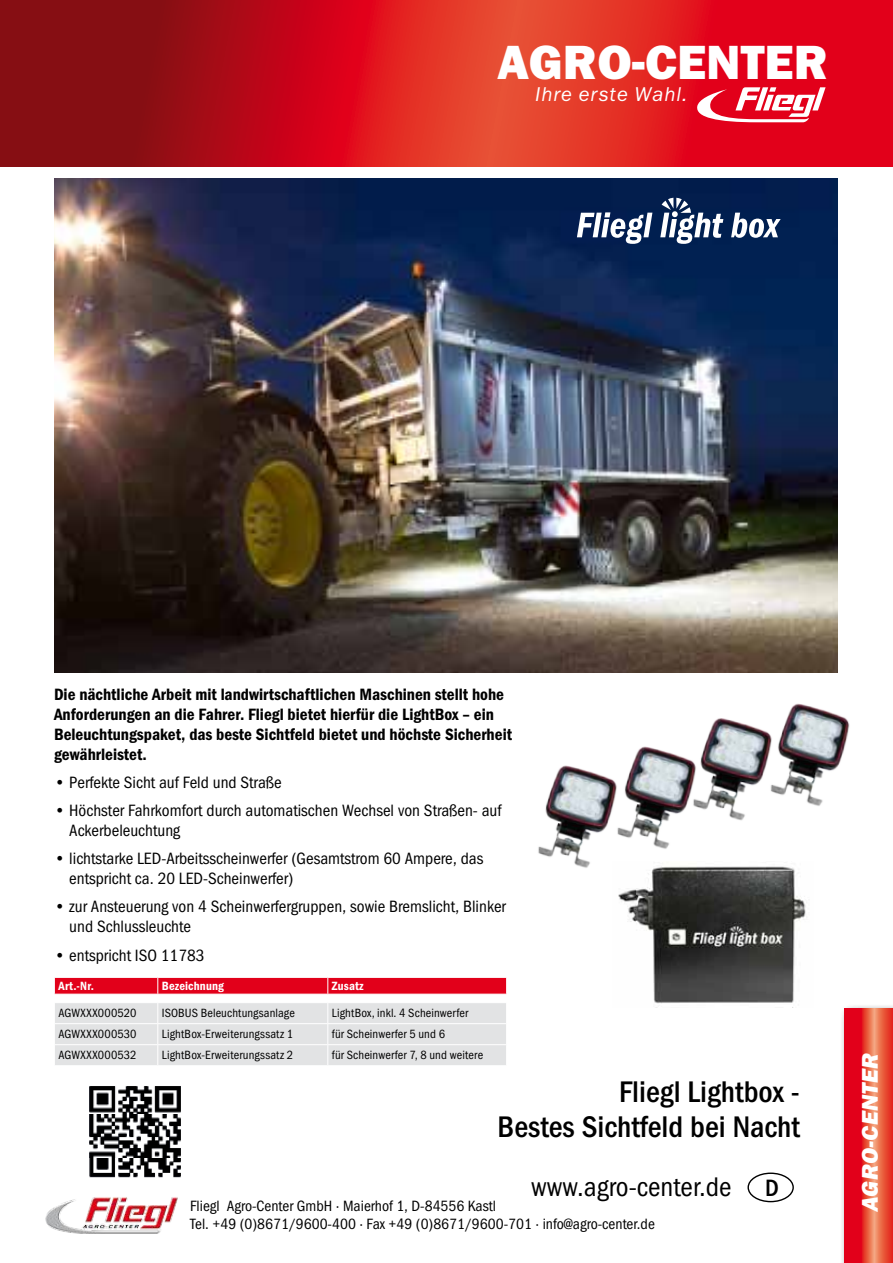
<style>
.page{position:relative;width:893px;height:1263px;background:#fff}
.page>*{position:absolute;margin:0;border:0;box-sizing:border-box;transform-origin:0 0}
.t1{font:48.3px "Franklin Gothic Heavy ITC";color:#fff}
.t2{font:30px/35px "Franklin Gothic Medi Cond ITC";color:#000;text-align:right}
.t3{font:27px "Franklin Gothic Book Cond ITC";color:#000}
.t4{font:italic 22.8px "Franklin Gothic Heavy ITC";color:#fff}
.t5{font:italic 20.1px "Franklin Gothic Book ITC";letter-spacing:.05em;color:#fff}
.t6{font:16.5px/19.8px "Franklin Gothic Book Cond ITC";color:#000}
.t7{font:16.5px/19.8px "Franklin Gothic Demi Cond ITC";color:#000}
.t8{font:15px/18px "Franklin Gothic Book Cond ITC";color:#000}
.t9{font:12px "Franklin Gothic Book Cond ITC";letter-spacing:.01em;color:#000}
.t10{font:12px "Franklin Gothic Demi Cond ITC";letter-spacing:.01em;color:#fff}
.s1{font-family:"Franklin Gothic Medi Cond ITC";font-size:23.85px}
</style>
<div class="page">
<img style="left:54px;top:179px;width:783px;height:494px">
<svg style="left:577px;top:212px;width:75px;height:32px"></svg>
<svg style="left:731px;top:213px;width:50px;height:25px"></svg>
<svg style="left:660px;top:198px;width:63px;height:46px"></svg>
<div style="left:839px;top:1003px;width:54px;height:260px;background:#000;opacity:.75"></div>
<svg style="left:844px;top:1008px;width:49px;height:255px;background:#e73c34"></svg>
<div style="left:747px;top:1172px;width:47px;height:30px;border:1px solid #000;border-radius:50%"></div>
<img style="left:45px;top:1197px;width:133px;height:37px">
<svg style="left:0;top:0;width:893px;height:167px;background:#c9181d"></svg>
<svg style="left:695px;top:87px;width:131px;height:35px"></svg>
<img style="left:618px;top:866px;width:188px;height:138px">
<img style="left:780px;top:703px;width:70px;height:103px">
<img style="left:704px;top:718px;width:76px;height:103px">
<img style="left:625px;top:746px;width:79px;height:103px">
<img style="left:538px;top:765px;width:87px;height:111px">
<svg style="left:54px;top:977px;width:453px;height:88px;background:#e6bec4"></svg>
<img style="left:89px;top:1086px;width:92px;height:92px">
<h1 class="t1" style="left:497px;top:32px;width:332px">AGRO-CENTER</h1>
<p class="t5" style="left:535px;top:83px;width:153px">Ihre erste Wahl.</p>
<p class="t7" style="left:54px;top:685px;width:460px">Die nächtliche Arbeit mit landwirtschaftlichen Maschinen stellt hohe Anforderungen an die Fahrer. Fliegl bietet hierfür die LightBox – ein Beleuchtungspaket, das beste Sichtfeld bietet und höchste Sicherheit gewährleistet.</p>
<p class="t6" style="left:54px;top:773px;width:229px">• Perfekte Sicht auf Feld und Straße</p>
<p class="t6" style="left:69px;top:801px;width:434px;text-indent:-15px">• Höchster Fahrkomfort durch automatischen Wechsel von Straßen- auf<br>Ackerbeleuchtung</p>
<p class="t6" style="left:69px;top:849px;width:416px;text-indent:-15px">• lichtstarke LED-Arbeitsscheinwerfer (Gesamtstrom 60 Ampere, das entspricht ca. 20 LED-Scheinwerfer)</p>
<p class="t6" style="left:69px;top:897px;width:438px;text-indent:-15px">• zur Ansteuerung von 4 Scheinwerfergruppen, sowie Bremslicht, Blinker und Schlussleuchte</p>
<p class="t6" style="left:54px;top:945px;width:152px">• entspricht ISO 11783</p>
<p class="t10" style="left:58px;top:979px;width:37px">Art.-Nr.</p>
<p class="t10" style="left:162px;top:979px;width:63px">Bezeichnung</p>
<p class="t10" style="left:332px;top:979px;width:33px">Zusatz</p>
<p class="t9" style="left:58px;top:1006px;width:79px">AGWXXX000520</p>
<p class="t9" style="left:162px;top:1006px;width:135px">ISOBUS Beleuchtungsanlage</p>
<p class="t9" style="left:332px;top:1006px;width:138px">LightBox, inkl. 4 Scheinwerfer</p>
<p class="t9" style="left:58px;top:1027px;width:80px">AGWXXX000530</p>
<p class="t9" style="left:162px;top:1027px;width:133px">LightBox-Erweiterungssatz 1</p>
<p class="t9" style="left:332px;top:1027px;width:115px">für Scheinwerfer 5 und 6</p>
<p class="t9" style="left:58px;top:1048px;width:80px">AGWXXX000532</p>
<p class="t9" style="left:162px;top:1048px;width:133px">LightBox-Erweiterungssatz 2</p>
<p class="t9" style="left:332px;top:1048px;width:153px">für Scheinwerfer 7, 8 und weitere</p>
<h2 class="t2" style="left:497px;top:1075px;width:304px">Fliegl Lightbox -<br>Bestes Sichtfeld bei Nacht</h2>
<h3 class="t3" style="left:531px;top:1172px;width:249px">www.agro-center.de <span class="s1">D</span></h3>
<p class="t8" style="left:190px;top:1197px;width:466px">Fliegl Agro-Center GmbH · Maierhof 1, D-84556 Kastl<br>Tel. +49 (0)8671/9600-400 · Fax +49 (0)8671/9600-701 · info@agro-center.de</p>
<h3 class="t4" style="left:856px;top:1211px;width:160px;rotate:-90deg">AGRO-CENTER</h3>
</div>
